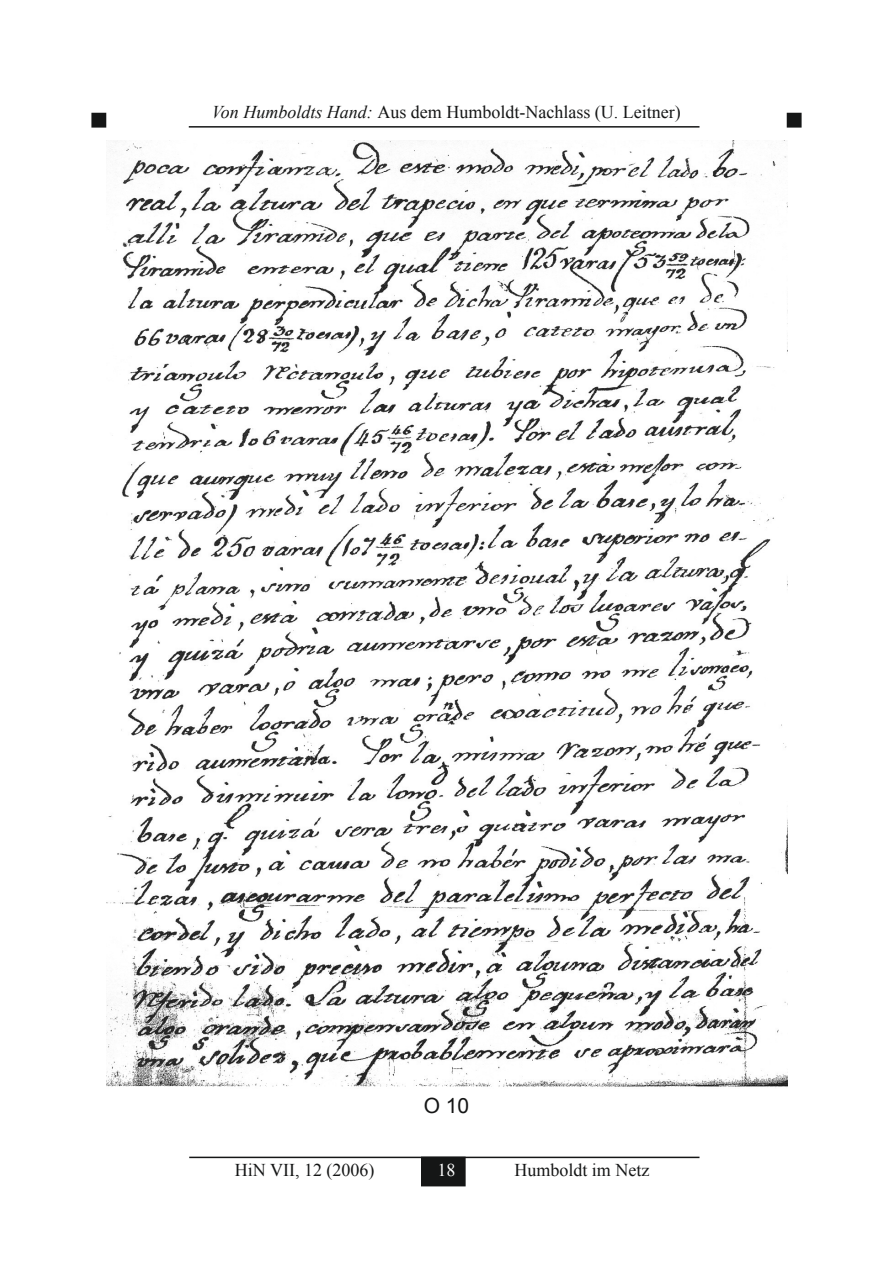
<style>
.page{position:relative;width:893px;height:1263px;background:#fff}
.page>*{position:absolute;margin:0;border:0;box-sizing:border-box;transform-origin:0 0}
.t1{font:21px "Arial";color:#151616}
.t2{font:18px "Times New Roman";color:#151616}
.t3{font:18px "Times New Roman";color:#fff}
.s1{font-style:italic}
</style>
<div class="page">
<div style="left:422px;top:1157px;width:43px;height:29px;background:#151616"></div>
<div style="left:421px;top:1157px;width:45px;height:29px;border:2px solid #151616"></div>
<div style="left:92px;top:113px;width:14px;height:14px;background:#151616"></div>
<div style="left:91px;top:113px;width:15px;height:15px;border:2px solid #151616"></div>
<div style="left:787px;top:113px;width:14px;height:14px;background:#151616"></div>
<div style="left:787px;top:113px;width:15px;height:15px;border:2px solid #151616"></div>
<hr style="left:189px;top:126px;width:510px;height:2px;background:#151616">
<hr style="left:189px;top:1157px;width:510px;height:1px;background:#151616">
<img style="left:106px;top:140px;width:681px;height:947px">
<p class="t2" style="left:212px;top:100px;width:470px"><span class="s1">Von Humboldts Hand:</span> Aus dem Humboldt-Nachlass (U. Leitner)</p>
<p class="t1" style="left:424px;top:1091px;width:47px">O 10</p>
<p class="t3" style="left:437px;top:1158px;width:19px">18</p>
<p class="t2" style="left:235px;top:1158px;width:141px">HiN VII, 12 (2006)</p>
<p class="t2" style="left:514px;top:1158px;width:136px">Humboldt im Netz</p>
</div>
